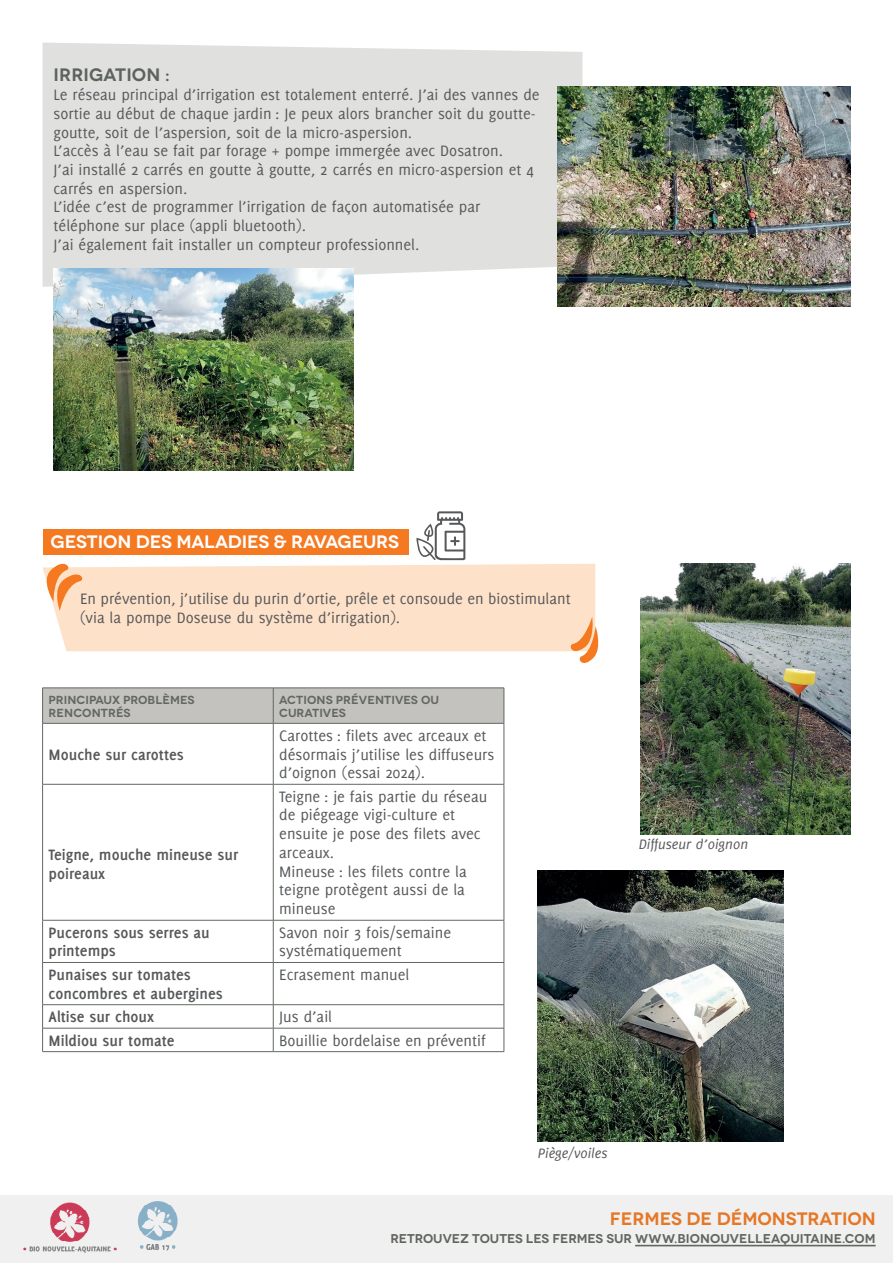
<style>
.page{position:relative;width:893px;height:1263px;background:#fff}
.page>*{position:absolute;margin:0;border:0;box-sizing:border-box;transform-origin:0 0}
.t1{font:600 18px "Novecentowide";letter-spacing:-.015em;color:#fff}
.t2{font:600 18px "Novecentowide";letter-spacing:-.005em;color:#f47921}
.t3{font:600 18px "Novecentowide";letter-spacing:.01em;color:#5e645b}
.t4{font:16.5px/18.8px "Delicious";color:#57585a}
.t5{font:700 16.5px/18.8px "Delicious";color:#57585a}
.t6{font:italic 15px "Delicious";color:#57585a}
.t7{font:600 12.75px "Novecentowide";color:#61665f}
.t8{font:600 11.7px/13.5px "Novecentowide";letter-spacing:.005em;color:#626860}
</style>
<div class="page">
<div style="left:0;top:1195px;width:893px;height:68px;background:#eff0ef"></div>
<div style="left:43px;top:43px;width:540px;height:244px;background:#e0e1df"></div>
<div style="left:43px;top:529px;width:365px;height:25px;background:#f47921"></div>
<svg style="left:416px;top:511px;width:49px;height:49px"></svg>
<div style="left:55px;top:564px;width:540px;height:87px;background:#fee1c9"></div>
<svg style="left:42px;top:563px;width:44px;height:48px"></svg>
<svg style="left:568px;top:617px;width:31px;height:46px"></svg>
<img style="left:557px;top:87px;width:293px;height:219px">
<img style="left:54px;top:269px;width:300px;height:201px">
<div style="left:43px;top:689px;width:461px;height:34px;background:#c3c2bf"></div>
<hr style="left:42px;top:688px;width:231px;height:1px;background:#626860">
<hr style="left:42px;top:688px;width:1px;height:35px;background:#626860">
<hr style="left:273px;top:688px;width:231px;height:1px;background:#626860">
<hr style="left:273px;top:688px;width:1px;height:35px;background:#626860">
<hr style="left:504px;top:688px;width:1px;height:35px;background:#626860">
<hr style="left:42px;top:723px;width:231px;height:1px;background:#626860">
<hr style="left:42px;top:723px;width:1px;height:61px;background:#626860">
<hr style="left:273px;top:723px;width:231px;height:1px;background:#626860">
<hr style="left:273px;top:723px;width:1px;height:61px;background:#626860">
<hr style="left:504px;top:723px;width:1px;height:61px;background:#626860">
<hr style="left:42px;top:784px;width:231px;height:1px;background:#626860">
<hr style="left:42px;top:784px;width:1px;height:136px;background:#626860">
<hr style="left:273px;top:784px;width:231px;height:1px;background:#626860">
<hr style="left:273px;top:784px;width:1px;height:136px;background:#626860">
<hr style="left:504px;top:784px;width:1px;height:136px;background:#626860">
<hr style="left:42px;top:920px;width:231px;height:1px;background:#626860">
<hr style="left:42px;top:920px;width:1px;height:42px;background:#626860">
<hr style="left:273px;top:920px;width:231px;height:1px;background:#626860">
<hr style="left:273px;top:920px;width:1px;height:42px;background:#626860">
<hr style="left:504px;top:920px;width:1px;height:42px;background:#626860">
<hr style="left:42px;top:962px;width:231px;height:1px;background:#626860">
<hr style="left:42px;top:963px;width:1px;height:41px;background:#626860">
<hr style="left:273px;top:962px;width:231px;height:1px;background:#626860">
<hr style="left:273px;top:963px;width:1px;height:41px;background:#626860">
<hr style="left:504px;top:963px;width:1px;height:41px;background:#626860">
<hr style="left:42px;top:1004px;width:231px;height:1px;background:#626860">
<hr style="left:273px;top:1004px;width:231px;height:1px;background:#626860">
<hr style="left:42px;top:1028px;width:231px;height:1px;background:#626860">
<svg style="left:42px;top:1005px;width:1px;height:46px"></svg>
<hr style="left:273px;top:1028px;width:231px;height:1px;background:#626860">
<svg style="left:273px;top:1005px;width:1px;height:46px"></svg>
<svg style="left:504px;top:1005px;width:1px;height:46px"></svg>
<hr style="left:42px;top:1051px;width:231px;height:1px;background:#626860">
<hr style="left:273px;top:1051px;width:231px;height:1px;background:#626860">
<img style="left:641px;top:563px;width:209px;height:272px">
<img style="left:538px;top:870px;width:245px;height:272px">
<p class="t3" style="left:54px;top:64px;width:118px">IRRIGATION :</p>
<p class="t4" style="left:54px;top:85px;width:488px">Le réseau principal d’irrigation est totalement enterré. J’ai des vannes de sortie au début de chaque jardin : Je peux alors brancher soit du goutte&shy;goutte, soit de l’aspersion, soit de la micro-aspersion.<br>L’accès à l’eau se fait par forage + pompe immergée avec Dosatron.<br>J’ai installé 2 carrés en goutte à goutte, 2 carrés en micro-aspersion et 4 carrés en aspersion.<br>L’idée c’est de programmer l’irrigation de façon automatisée par téléphone sur place (appli bluetooth).<br>J’ai également fait installer un compteur professionnel.</p>
<p class="t1" style="left:51px;top:531px;width:350px">GESTION DES MALADIES &amp; RAVAGEURS</p>
<p class="t4" style="left:80px;top:589px;width:492px">En prévention, j’utilise du purin d’ortie, prêle et consoude en biostimulant (via la pompe Doseuse du système d’irrigation).</p>
<p class="t8" style="left:49px;top:693px;width:148px">PRINCIPAUX PROBLÈMES<br>RENCONTRÉS</p>
<p class="t8" style="left:279px;top:693px;width:161px">ACTIONS PRÉVENTIVES OU<br>CURATIVES</p>
<p class="t5" style="left:49px;top:745px;width:137px">Mouche sur carottes</p>
<p class="t4" style="left:279px;top:726px;width:217px">Carottes : filets avec arceaux et désormais j’utilise les diffuseurs d’oignon (essai 2024).</p>
<p class="t5" style="left:49px;top:845px;width:191px">Teigne, mouche mineuse sur poireaux</p>
<p class="t4" style="left:279px;top:787px;width:209px">Teigne : je fais partie du réseau de piégeage vigi-culture et ensuite je pose des filets avec arceaux.<br>Mineuse : les filets contre la teigne protègent aussi de la mineuse</p>
<p class="t5" style="left:49px;top:923px;width:163px">Pucerons sous serres au printemps</p>
<p class="t4" style="left:279px;top:923px;width:173px">Savon noir 3 fois/semaine systématiquement</p>
<p class="t5" style="left:49px;top:965px;width:176px">Punaises sur tomates concombres et aubergines</p>
<p class="t4" style="left:279px;top:965px;width:132px">Ecrasement manuel</p>
<p class="t5" style="left:49px;top:1007px;width:107px">Altise sur choux</p>
<p class="t4" style="left:279px;top:1007px;width:54px">Jus d’ail</p>
<p class="t5" style="left:49px;top:1031px;width:128px">Mildiou sur tomate</p>
<p class="t4" style="left:279px;top:1030px;width:208px">Bouillie bordelaise en préventif</p>
<p class="t6" style="left:639px;top:836px;width:111px">Diffuseur d’oignon</p>
<p class="t6" style="left:538px;top:1145px;width:71px">Piège/voiles</p>
<p class="t2" style="left:610px;top:1208px;width:267px">FERMES DE DÉMONSTRATION</p>
<p class="t7" style="left:390px;top:1231px;width:487px">RETROUVEZ TOUTES LES FERMES SUR WWW.BIONOUVELLEAQUITAINE.COM</p>
</div>
